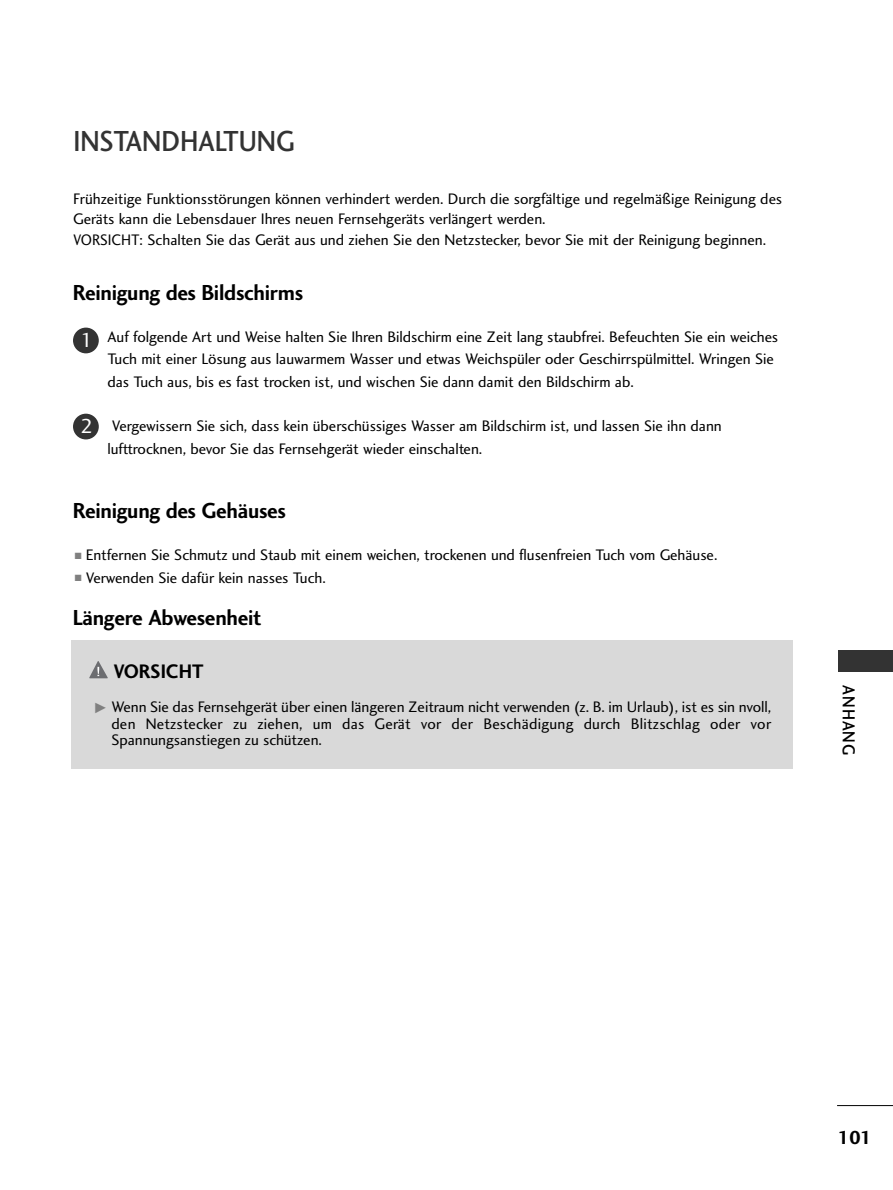
<style>
.page{position:relative;width:893px;height:1190px;background:#fff}
.page>*{position:absolute;margin:0;border:0;box-sizing:border-box;transform-origin:0 0}
.t1{font:30px "Charlotte Sans Medium Plain";color:#333;scale:.9 1}
.t2{font:22.5px "Charlotte Sans Bold Plain";letter-spacing:-.01em;color:#000;scale:.95 1}
.t3{font:21px "Charlotte Sans Book Plain";color:#fff}
.t4{font:20.25px "Charlotte Sans Bold Plain";color:#000;scale:.95 1}
.t5{font:19.5px "Charlotte Sans Bold Plain";color:#000}
.t6{font:18px "Charlotte Sans Medium Plain";letter-spacing:.06em;color:#000;scale:.9 1}
.t7{font:15.75px/22.5px "Charlotte Sans Book Plain";letter-spacing:-.005em;color:#000}
.t8{font:15.75px "Charlotte Sans Book Plain";letter-spacing:-.005em;color:#000;scale:.95 1}
.s1{color:#808080}
.s2{font-family:"FZDING33";font-size:12px;color:#808080}
</style>
<div class="page">
<hr style="left:837px;top:1105px;width:55px;height:1px;background:#000">
<div style="left:838px;top:651px;width:54px;height:21px;background:#333"></div>
<div style="left:71px;top:640px;width:722px;height:129px;background:#d9d9d9"></div>
<svg style="left:89px;top:661px;width:19px;height:17px"></svg>
<div style="left:73px;top:327px;width:26px;height:26px;background:#333;border-radius:50%"></div>
<div style="left:73px;top:414px;width:26px;height:25px;background:#333;border-radius:50%"></div>
<h1 class="t1" style="left:73px;top:129px;width:247px">INSTANDHALTUNG</h1>
<p class="t7" style="left:73px;top:191px;width:710px;line-height:19.5px">Frühzeitige Funktionsstörungen können verhindert werden. Durch die sorgfältige und regelmäßige Reinigung des<br>Geräts kann die Lebensdauer Ihres neuen Fernsehgeräts verlängert werden.</p>
<p class="t8" style="left:73px;top:233px;width:731px">VORSICHT: Schalten Sie das Gerät aus und ziehen Sie den Netzstecker, bevor Sie mit der Reinigung beginnen.</p>
<h2 class="t2" style="left:73px;top:283px;width:244px">Reinigung des Bildschirms</h2>
<p class="t7" style="left:107px;top:326px;width:672px">Auf folgende Art und Weise halten Sie Ihren Bildschirm eine Zeit lang staubfrei. Befeuchten Sie ein weiches<br>Tuch mit einer Lösung aus lauwarmem Wasser und etwas Weichspüler oder Geschirrspülmittel. Wringen Sie das Tuch aus, bis es fast trocken ist, und wischen Sie dann damit den Bildschirm ab.</p>
<p class="t7" style="left:107px;top:416px;width:615px">Vergewissern Sie sich, dass kein überschüssiges Wasser am Bildschirm ist, und lassen Sie ihn dann lufttrocknen, bevor Sie das Fernsehgerät wieder einschalten.</p>
<h3 class="t3" style="left:80px;top:332px;width:14px">1</h3>
<h3 class="t3" style="left:80px;top:418px;width:14px">2</h3>
<h2 class="t2" style="left:73px;top:502px;width:226px">Reinigung des Gehäuses</h2>
<p class="t7" style="left:75px;top:545px;width:644px"><span class="s1">■</span> Entfernen Sie Schmutz und Staub mit einem weichen, trockenen und flusenfreien Tuch vom Gehäuse.</p>
<p class="t7" style="left:75px;top:568px;width:252px"><span class="s1">■</span> Verwenden Sie dafür kein nasses Tuch.</p>
<h2 class="t2" style="left:73px;top:608px;width:200px">Längere Abwesenheit</h2>
<p class="t4" style="left:114px;top:663px;width:96px">VORSICHT</p>
<p class="t7" style="left:111px;top:700px;width:661px;line-height:16.5px;text-align:justify;text-indent:-17px"><span class="s2">G</span> Wenn Sie das Fernsehgerät über einen längeren Zeitraum nicht verwenden (z. B. im Urlaub), ist es sin nvoll, den Netzstecker zu ziehen, um das Gerät vor der Beschädigung durch Blitzschlag oder vor Spannungsanstiegen zu schützen.</p>
<p class="t6" style="left:855px;top:685px;width:79px;rotate:90deg">ANHANG</p>
<p class="t5" style="left:837px;top:1129px;width:36px">101</p>
</div>
